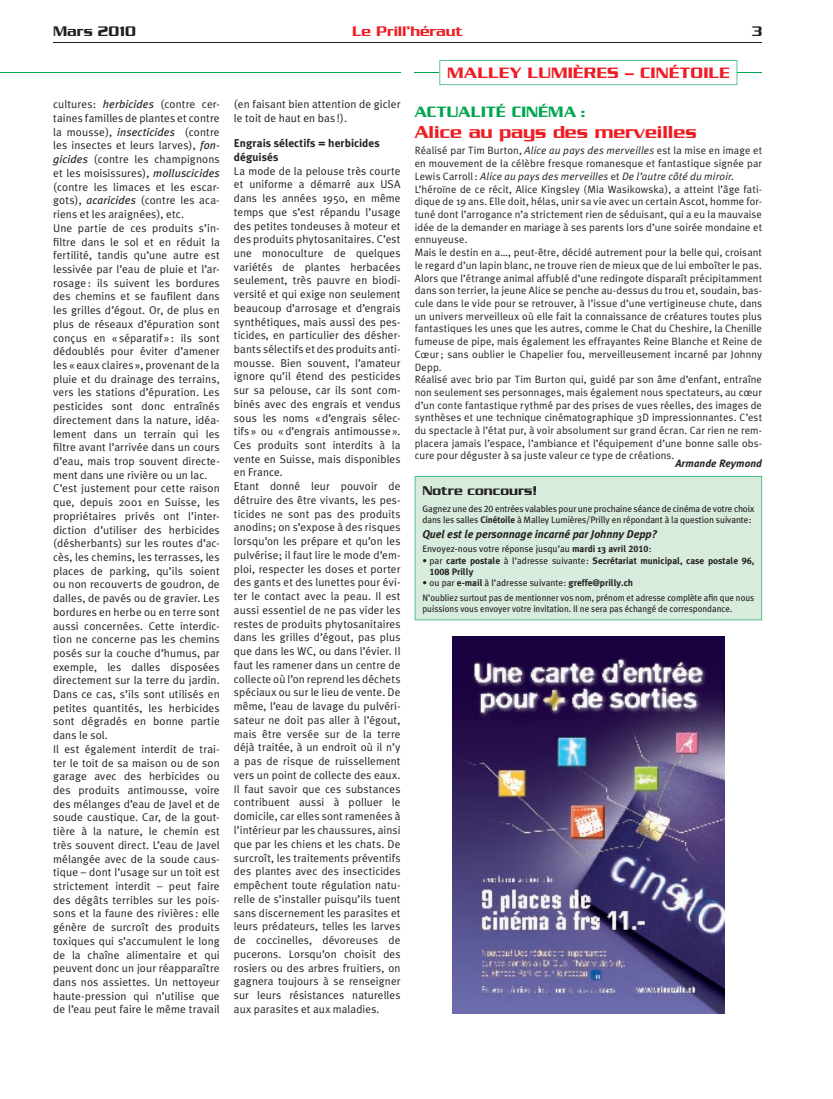
<style>
.page{position:relative;width:833px;height:1099px;background:#fff}
.page>*{position:absolute;margin:0;border:0;box-sizing:border-box;transform-origin:0 0}
.t1{font:500 18.75px "Serpentine";color:#ee1d23}
.t2{font:500 16.25px "Serpentine";letter-spacing:.01em;color:#ee1d23;scale:1.08 1}
.t3{font:500 16.25px "Serpentine";letter-spacing:.01em;color:#00a54f}
.t4{font:500 15px "Serpentine";color:#ee1d23}
.t5{font:500 15px "Serpentine";letter-spacing:.005em;color:#231f20}
.t6{font:500 13.75px "Serpentine";color:#231f20}
.t7{font:11.25px/13.8px "Meta Plus Normal";letter-spacing:.01em;color:#231f20}
.t8{font:italic 700 11.25px "Meta Plus";letter-spacing:-.005em;color:#231f20}
.t9{font:700 11.25px/13.8px "Meta Plus";letter-spacing:.005em;color:#231f20}
.t10{font:10.62px/12.8px "Meta Plus Normal";letter-spacing:.01em;color:#231f20}
.t11{font:italic 700 10.62px "Meta Plus";letter-spacing:.005em;color:#231f20}
.t12{font:9.38px/11.2px "Meta Plus";color:#231f20}
.t13{font:700 9.38px/11.2px "Meta Plus";color:#231f20}
.t14{font:9.38px "Meta Plus";color:#231f20;scale:.95 1}
.s1{font-family:"Meta Plus";font-style:italic}
.s2{font-style:italic}
.s3{font-family:"Meta Plus Book Caps"}
.s4{font-weight:700}
.s5{font-family:"Meta Plus Bold Caps"}
.s6{font-weight:400}
.s7{font-family:"Meta Plus Bold Caps";font-weight:400}
</style>
<div class="page">
<hr style="left:53px;top:42px;width:709px;height:1px;background:#231f20">
<hr style="left:0;top:72px;width:400px;height:1px;background:#00a54f">
<hr style="left:415px;top:72px;width:347px;height:1px;background:#00a54f">
<svg style="left:439px;top:60px;width:298px;height:25px"></svg>
<div style="left:415px;top:476px;width:347px;height:144px;background:#d8ecdd"></div>
<img style="left:452px;top:637px;width:272px;height:376px">
<h3 class="t5" style="left:53px;top:27px;width:84px">Mars 2010</h3>
<h3 class="t4" style="left:352px;top:27px;width:112px">Le Prill’héraut</h3>
<h3 class="t5" style="left:752px;top:27px;width:12px">3</h3>
<h2 class="t2" style="left:447px;top:68px;width:263px">MALLEY LUMIÈRES – CINÉTOILE</h2>
<h2 class="t3" style="left:415px;top:107px;width:173px">ACTUALITÉ CINÉMA :</h2>
<h1 class="t1" style="left:415px;top:126px;width:283px">Alice au pays des merveilles</h1>
<p class="t7" style="left:53px;top:98px;width:168px">cultures: <span class="s1">herbicides</span> (contre cer&shy;taines familles de plantes et contre la mousse), <span class="s1">insecticides</span> (contre les insectes et leurs larves), <span class="s1">fon&shy;gicides</span> (contre les champignons et les moisissures), <span class="s1">molluscicides </span>(contre les limaces et les escar&shy;gots), <span class="s1">acaricides</span> (contre les aca&shy;riens et les araignées), etc.<br>Une partie de ces produits s’in&shy;filtre dans le sol et en réduit la fertilité, tandis qu’une autre est lessivée par l’eau de pluie et l’ar&shy;rosage : ils suivent les bordures des chemins et se faufilent dans les grilles d’égout. Or, de plus en plus de réseaux d’épuration sont conçus en « séparatif » : ils sont dédoublés pour éviter d’amener les « eaux claires », provenant de la pluie et du drainage des terrains, vers les stations d’épuration. Les pesticides sont donc entraînés directement dans la nature, idéa&shy;lement dans un terrain qui les filtre avant l’arrivée dans un cours d’eau, mais trop souvent directe&shy;ment dans une rivière ou un lac.<br>C’est justement pour cette raison que, depuis 2001 en Suisse, les propriétaires privés ont l’inter&shy;diction d’utiliser des herbicides (désherbants) sur les routes d’ac&shy;cès, les chemins, les terrasses, les places de parking, qu’ils soient ou non recouverts de goudron, de dalles, de pavés ou de gravier. Les bordures en herbe ou en terre sont aussi concernées. Cette interdic&shy;tion ne concerne pas les chemins posés sur la couche d’humus, par exemple, les dalles disposées directement sur la terre du jardin.<br>Dans ce cas, s’ils sont utilisés en petites quantités, les herbicides sont dégradés en bonne partie dans le sol.<br>Il est également interdit de trai&shy;ter le toit de sa maison ou de son garage avec des herbicides ou des produits antimousse, voire des mélanges d’eau de Javel et de soude caustique. Car, de la gout&shy;tière à la nature, le chemin est très souvent direct. L’eau de Javel mélangée avec de la soude caus&shy;tique – dont l’usage sur un toit est strictement interdit – peut faire des dégâts terribles sur les pois&shy;sons et la faune des rivières : elle génère de surcroît des produits toxiques qui s’accumulent le long de la chaîne alimentaire et qui peuvent donc un jour réapparaître dans nos assiettes. Un nettoyeur haute-pression qui n’utilise que de l’eau peut faire le même travail</p>
<p class="t7" style="left:234px;top:98px;width:168px">(en faisant bien attention de gicler le toit de haut en bas !).</p>
<p class="t9" style="left:234px;top:137px;width:147px">Engrais sélectifs = herbicides déguisés</p>
<p class="t7" style="left:234px;top:165px;width:168px">La mode de la pelouse très courte et uniforme a démarré aux USA dans les années 1950, en même temps que s’est répandu l’usage des petites tondeuses à moteur et des produits phytosanitaires. C’est une monoculture de quelques variétés de plantes herbacées seulement, très pauvre en biodi&shy;versité et qui exige non seulement beaucoup d’arrosage et d’engrais synthétiques, mais aussi des pes&shy;ticides, en particulier des désher&shy;bants sélectifs et des produits anti&shy;mousse. Bien souvent, l’amateur ignore qu’il étend des pesticides sur sa pelouse, car ils sont com&shy;binés avec des engrais et vendus sous les noms « d’engrais sélec&shy;tifs » ou « d’engrais antimousse ».<br>Ces produits sont interdits à la vente en Suisse, mais disponibles en France.<br>Etant donné leur pouvoir de détruire des être vivants, les pes&shy;ticides ne sont pas des produits anodins; on s’expose à des risques lorsqu’on les prépare et qu’on les pulvérise; il faut lire le mode d’em&shy;ploi, respecter les doses et porter des gants et des lunettes pour évi&shy;ter le contact avec la peau. Il est aussi essentiel de ne pas vider les restes de produits phytosanitaires dans les grilles d’égout, pas plus que dans les WC, ou dans l’évier. Il faut les ramener dans un centre de collecte où l’on reprend les déchets spéciaux ou sur le lieu de vente. De même, l’eau de lavage du pulvéri&shy;sateur ne doit pas aller à l’égout, mais être versée sur de la terre déjà traitée, à un endroit où il n’y a pas de risque de ruissellement vers un point de collecte des eaux.<br>Il faut savoir que ces substances contribuent aussi à polluer le domicile, car elles sont ramenées à l’intérieur par les chaussures, ainsi que par les chiens et les chats. De surcroît, les traitements préventifs des plantes avec des insecticides empêchent toute régulation natu&shy;relle de s’installer puisqu’ils tuent sans discernement les parasites et leurs prédateurs, telles les larves de coccinelles, dévoreuses de pucerons. Lorsqu’on choisit des rosiers ou des arbres fruitiers, on gagnera toujours à se renseigner sur leurs résistances naturelles aux parasites et aux maladies.</p>
<p class="t10" style="left:415px;top:145px;width:349px">Réalisé par Tim Burton, <span class="s2">Alice au pays des merveilles</span> est la mise en image et en mouvement de la célèbre fresque romanesque et fantastique signée par Lewis Carroll : <span class="s2">Alice au pays des merveilles</span> et <span class="s2">De l’autre côté du miroir</span>.<br>L’héroïne de ce récit, Alice Kingsley (Mia Wasikowska), a atteint l’âge fati&shy;dique de 19 ans. Elle doit, hélas, unir sa vie avec un certain Ascot, homme for&shy;tuné dont l’arrogance n’a strictement rien de séduisant, qui a eu la mauvaise idée de la demander en mariage à ses parents lors d’une soirée mondaine et ennuyeuse.<br>Mais le destin en a…, peut-être, décidé autrement pour la belle qui, croisant le regard d’un lapin blanc, ne trouve rien de mieux que de lui emboîter le pas.<br>Alors que l’étrange animal affublé d’une redingote disparaît précipitamment dans son terrier, la jeune Alice se penche au-dessus du trou et, soudain, bas&shy;cule dans le vide pour se retrouver, à l’issue d’une vertigineuse chute, dans un univers merveilleux où elle fait la connaissance de créatures toutes plus fantastiques les unes que les autres, comme le Chat du Cheshire, la Chenille fumeuse de pipe, mais également les effrayantes Reine Blanche et Reine de Cœur ; sans oublier le Chapelier fou, merveilleusement incarné par Johnny Depp.<br>Réalisé avec brio par Tim Burton qui, guidé par son âme d’enfant, entraîne non seulement ses personnages, mais également nous spectateurs, au cœur d’un conte fantastique rythmé par des prises de vues réelles, des images de synthèses et une technique cinématographique 3D impressionnantes. C’est du spectacle à l’état pur, à voir absolument sur grand écran. Car rien ne rem&shy;placera jamais l’espace, l’ambiance et l’équipement d’une bonne salle obs&shy;cure pour déguster à sa juste valeur ce type de créations.</p>
<p class="t11" style="left:675px;top:459px;width:88px">Armande Reymond</p>
<p class="t6" style="left:422px;top:486px;width:116px">Notre concours !</p>
<p class="t12" style="left:422px;top:503px;width:333px">Gagnez une des <span class="s3">20</span> entrées valables pour une prochaine séance de cinéma de votre choix dans les salles <span class="s4">Cinétoile</span> à Malley Lumières/Prilly en répondant à la question suivante :</p>
<p class="t8" style="left:422px;top:529px;width:236px">Quel est le personnage incarné par Johnny Depp ?</p>
<p class="t12" style="left:422px;top:544px;width:231px">Envoyez-nous votre réponse jusqu’au <span class="s4">mardi 13 avril</span> <span class="s5">2010</span> :</p>
<p class="t13" style="left:429px;top:555px;width:326px;text-indent:-7px"><span class="s6">• par</span> carte postale <span class="s6">à l’adresse suivante :</span> Secrétariat municipal, case postale <span class="s7">96</span>,<br><span class="s7">1008</span> Prilly</p>
<p class="t12" style="left:422px;top:576px;width:333px;line-height:14.8px">• ou par <span class="s4">e-mail</span> à l’adresse suivante : <span class="s4">greffe@prilly.ch<br></span>N’oubliez surtout pas de mentionner vos nom, prénom et adresse complète afin que nous</p>
<p class="t14" style="left:422px;top:605px;width:327px">puissions vous envoyer votre invitation. Il ne sera pas échangé de correspondance.</p>
</div>
